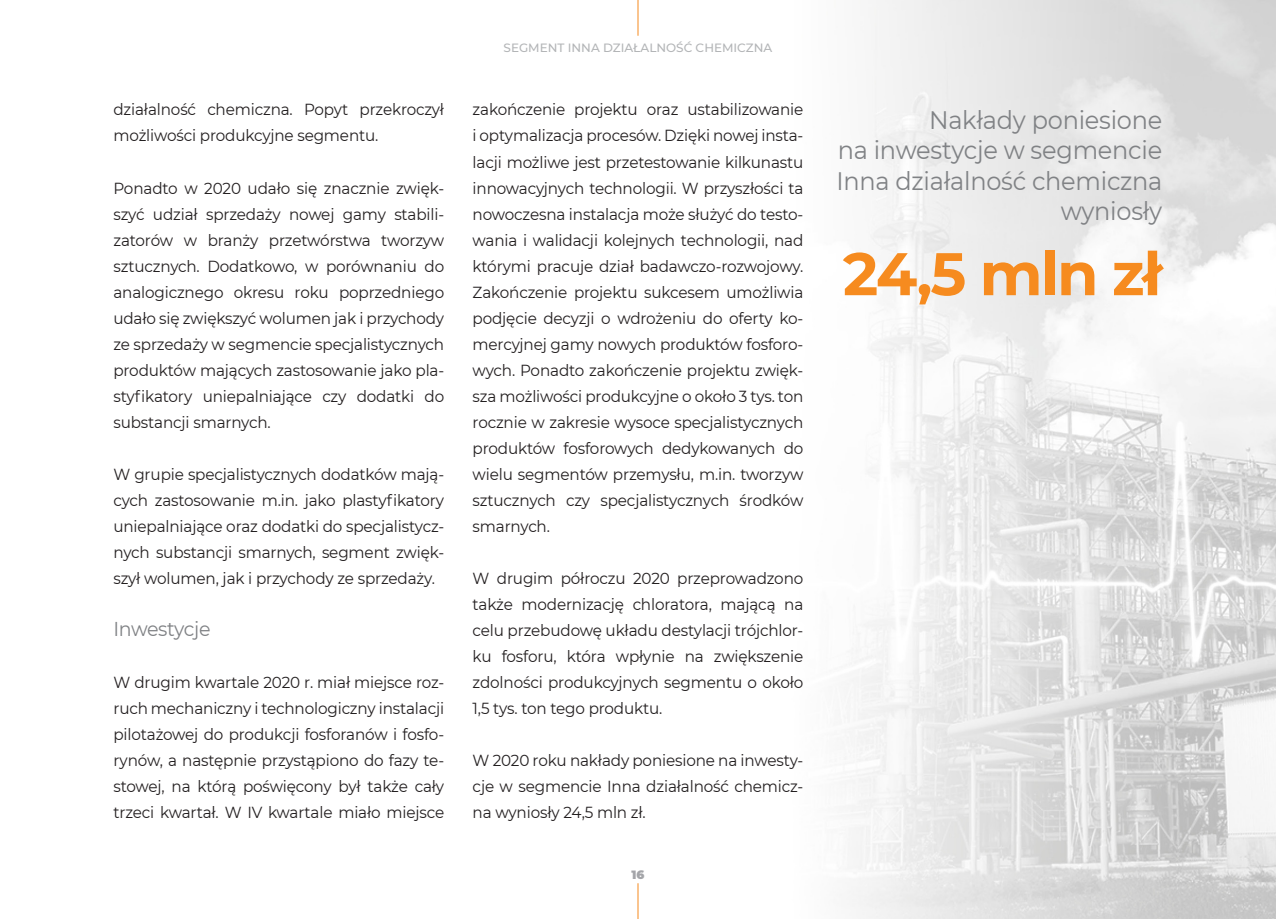
<style>
.page{position:relative;width:1276px;height:919px;background:#fff}
.page>*{position:absolute;margin:0;border:0;box-sizing:border-box;transform-origin:0 0}
.t1{font:700 60px "Montserrat";letter-spacing:-.03em;color:#f68b1f}
.t2{font:25.2px/30.4px "Montserrat";letter-spacing:-.01em;color:#808285;text-align:right;scale:.95 1}
.t3{font:20px "Montserrat";letter-spacing:-.02em;color:#808285;scale:.95 1}
.t4{font:16px/26px "Montserrat";letter-spacing:-.01em;color:#231f20;text-align:justify;scale:.95 1}
.t5{font:500 12px "Montserrat";color:#b3b5b7}
.t6{font:900 12px "Montserrat";color:#a4a5a9}
</style>
<div class="page">
<img style="left:638px;top:0;width:638px;height:918px">
<hr style="left:637px;top:883px;width:1px;height:35px;background:#f68b1f">
<hr style="left:637px;top:0;width:1px;height:36px;background:#f68b1f">
<p class="t4" style="left:113px;top:96px;width:350px">działalność chemiczna. Popyt przekroczył możliwości produkcyjne segmentu.</p>
<p class="t4" style="left:113px;top:174px;width:350px">Ponadto w 2020 udało się znacznie zwięk&shy;szyć udział sprzedaży nowej gamy stabili&shy;zatorów w branży przetwórstwa tworzyw sztucznych. Dodatkowo, w porównaniu do analogicznego okresu roku poprzedniego udało się zwiększyć wolumen jak i przychody ze sprzedaży w segmencie specjalistycznych produktów mających zastosowanie jako pla&shy;styfikatory uniepalniające czy dodatki do substancji smarnych.</p>
<p class="t4" style="left:113px;top:460px;width:350px">W grupie specjalistycznych dodatków mają&shy;cych zastosowanie m.in. jako plastyfikatory uniepalniające oraz dodatki do specjalistycz&shy;nych substancji smarnych, segment zwięk&shy;szył wolumen, jak i przychody ze sprzedaży.</p>
<p class="t3" style="left:113px;top:615px;width:104px">Inwestycje</p>
<p class="t4" style="left:113px;top:668px;width:350px">W drugim kwartale 2020 r. miał miejsce roz&shy;ruch mechaniczny i technologiczny instalacji pilotażowej do produkcji fosforanów i fosfo&shy;rynów, a następnie przystąpiono do fazy te&shy;stowej, na którą poświęcony był także cały trzeci kwartał. W IV kwartale miało miejsce</p>
<p class="t5" style="left:503px;top:40px;width:270px">SEGMENT INNA DZIAŁALNOŚĆ CHEMICZNA</p>
<p class="t4" style="left:472px;top:96px;width:350px">zakończenie projektu oraz ustabilizowanie i optymalizacja procesów. Dzięki nowej insta&shy;lacji możliwe jest przetestowanie kilkunastu innowacyjnych technologii. W przyszłości ta nowoczesna instalacja może służyć do testo&shy;wania i walidacji kolejnych technologii, nad którymi pracuje dział badawczo-rozwojowy.<br>Zakończenie projektu sukcesem umożliwia podjęcie decyzji o wdrożeniu do oferty ko&shy;mercyjnej gamy nowych produktów fosforo&shy;wych. Ponadto zakończenie projektu zwięk&shy;sza możliwości produkcyjne o około 3 tys. ton rocznie w zakresie wysoce specjalistycznych produktów fosforowych dedykowanych do wielu segmentów przemysłu, m.in. tworzyw sztucznych czy specjalistycznych środków smarnych.</p>
<p class="t4" style="left:472px;top:564px;width:350px">W drugim półroczu 2020 przeprowadzono także modernizację chloratora, mającą na celu przebudowę układu destylacji trójchlor&shy;ku fosforu, która wpłynie na zwiększenie zdolności produkcyjnych segmentu o około 1,5 tys. ton tego produktu.</p>
<p class="t4" style="left:472px;top:746px;width:350px">W 2020 roku nakłady poniesione na inwesty&shy;cje w segmencie Inna działalność chemicz&shy;na wyniosły 24,5 mln zł.</p>
<p class="t6" style="left:631px;top:865px;width:14px">16</p>
<p class="t2" style="left:836px;top:104px;width:344px">Nakłady poniesione<br>na inwestycje w segmencie<br>Inna działalność chemiczna wyniosły</p>
<p class="t1" style="left:843px;top:230px;width:321px">24,5 mln zł</p>
</div>
